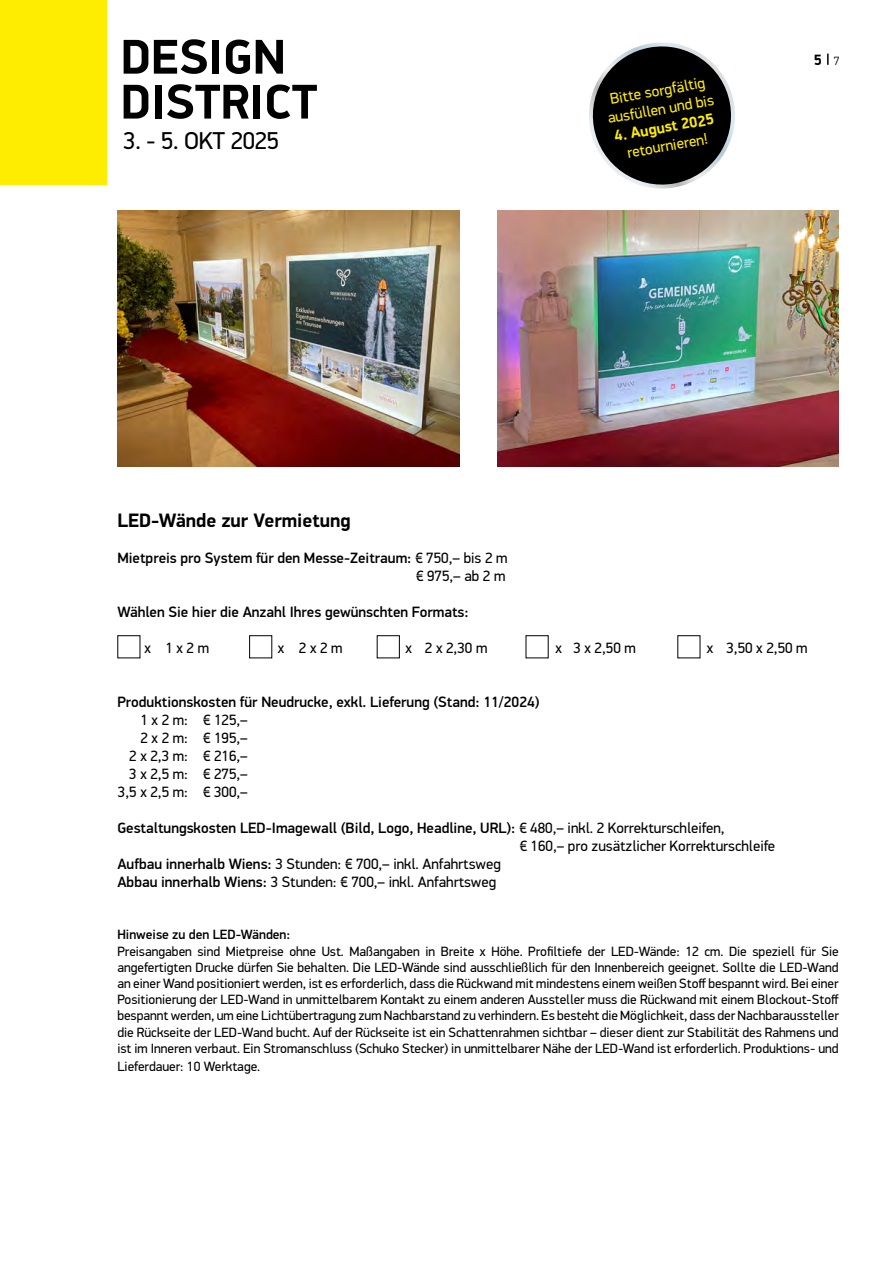
<style>
.page{position:relative;width:893px;height:1263px;background:#fff}
.page>*{position:absolute;margin:0;border:0;box-sizing:border-box;transform-origin:0 0}
.t1{font:24.45px "PF Din Display Pro";letter-spacing:-.01em;color:#000}
.t2{font:700 19.5px "PF Din Display Pro";color:#000}
.t3{font:15.45px/18.6px "PF Din Display Pro";color:#ffed00;text-align:center}
.t4{font:700 15.45px "PF Din Display Pro";color:#ffed00}
.t5{font:500 15px/18px "PF Din Display Pro";color:#000;text-align:right}
.t6{font:15px/18px "PF Din Display Pro";color:#000;text-align:right}
.t7{font:700 15px "PF Din Display Pro";color:#000}
.t8{font:13.5px/16.2px "PF Din Display Pro";color:#000;text-align:justify}
.t9{font:500 13.5px "PF Din Display Pro";color:#000}
.s1{font-weight:300;font-size:12px}
.s2{font-weight:400}
.s3{font-weight:500}
</style>
<div class="page">
<div style="left:0;top:0;width:106px;height:185px;background:#ffed00"></div>
<svg style="left:124px;top:40px;width:24px;height:34px"></svg>
<svg style="left:154px;top:39px;width:53px;height:35px"></svg>
<div style="left:212px;top:40px;width:7px;height:34px;background:#000"></div>
<svg style="left:226px;top:40px;width:24px;height:34px"></svg>
<svg style="left:256px;top:40px;width:27px;height:34px"></svg>
<svg style="left:124px;top:85px;width:24px;height:34px"></svg>
<div style="left:155px;top:85px;width:7px;height:34px;background:#000"></div>
<svg style="left:167px;top:84px;width:82px;height:35px"></svg>
<div style="left:254px;top:85px;width:6px;height:34px;background:#000"></div>
<svg style="left:267px;top:85px;width:50px;height:34px"></svg>
<svg style="left:827px;top:54px;width:2px;height:11px"></svg>
<svg style="left:589px;top:42px;width:146px;height:147px"></svg>
<img style="left:117px;top:210px;width:342px;height:257px">
<img style="left:497px;top:210px;width:342px;height:257px">
<div style="left:249px;top:635px;width:23px;height:23px;border:1px solid #000"></div>
<div style="left:377px;top:635px;width:23px;height:23px;border:1px solid #000"></div>
<h1 class="t1" style="left:124px;top:126px;width:157px">3. - 5. OKT 2025</h1>
<p class="t3" style="left:603px;top:91px;width:109px;rotate:-10deg">Bitte sorgfältig ausfüllen und bis</p>
<p class="t4" style="left:613px;top:127px;width:102px;rotate:-10deg">4. August 2025</p>
<p class="t3" style="left:625px;top:144px;width:83px;rotate:-10deg">retournieren!</p>
<p class="t7" style="left:814px;top:51px;width:27px">5 <span class="s1">7</span></p>
<h2 class="t2" style="left:117px;top:509px;width:235px">LED-Wände zur Vermietung</h2>
<p class="t5" style="left:117px;top:549px;width:392px">Mietpreis pro System für den Messe-Zeitraum: <span class="s2">€ 750,– bis 2 m € 975,– ab 2 m</span></p>
<p class="t5" style="left:117px;top:603px;width:353px">Wählen Sie hier die Anzahl Ihres gewünschten Formats:</p>
<p class="t6" style="left:144px;top:639px;width:66px">x 1 x 2 m</p>
<p class="t6" style="left:278px;top:639px;width:66px">x 2 x 2 m</p>
<p class="t6" style="left:405px;top:639px;width:83px">x 2 x 2,30 m</p>
<p class="t6" style="left:555px;top:639px;width:82px">x 3 x 2,50 m</p>
<p class="t6" style="left:707px;top:639px;width:102px">x 3,50 x 2,50 m</p>
<p class="t5" style="left:117px;top:693px;width:424px">Produktionskosten für Neudrucke, exkl. Lieferung (Stand: 11/2024)</p>
<p class="t6" style="left:118px;top:711px;width:131px">1 x 2 m: € 125,–<br>2 x 2 m: € 195,–<br>2 x 2,3 m: € 216,–<br>3 x 2,5 m: € 275,–<br>3,5 x 2,5 m: € 300,–</p>
<p class="t5" style="left:117px;top:819px;width:609px">Gestaltungskosten LED-Imagewall (Bild, Logo, Headline, URL): <span class="s2">€ 480,– inkl. 2 Korrekturschleifen,</span></p>
<p class="t6" style="left:519px;top:837px;width:257px">€ 160,– pro zusätzlicher Korrekturschleife</p>
<p class="t6" style="left:117px;top:855px;width:385px"><span class="s3">Aufbau innerhalb Wiens:</span> 3 Stunden: € 700,– inkl. Anfahrtsweg</p>
<p class="t6" style="left:117px;top:873px;width:380px"><span class="s3">Abbau innerhalb Wiens:</span> 3 Stunden: € 700,– inkl. Anfahrtsweg</p>
<p class="t9" style="left:117px;top:926px;width:174px">Hinweise zu den LED-Wänden:</p>
<p class="t8" style="left:117px;top:943px;width:723px">Preisangaben sind Mietpreise ohne Ust. Maßangaben in Breite x Höhe. Profiltiefe der LED-Wände: 12 cm. Die speziell für Sie angefertigten Drucke dürfen Sie behalten. Die LED-Wände sind ausschließlich für den Innenbereich geeignet. Sollte die LED-Wand an einer Wand positioniert werden, ist es erforderlich, dass die Rückwand mit mindestens einem weißen Stoff bespannt wird. Bei einer Positionierung der LED-Wand in unmittelbarem Kontakt zu einem anderen Aussteller muss die Rückwand mit einem Blockout-Stoff bespannt werden, um eine Lichtübertragung zum Nachbarstand zu verhindern. Es besteht die Möglichkeit, dass der Nachbaraussteller die Rückseite der LED-Wand bucht. Auf der Rückseite ist ein Schattenrahmen sichtbar – dieser dient zur Stabilität des Rahmens und ist im Inneren verbaut. Ein Stromanschluss (Schuko Stecker) in unmittelbarer Nähe der LED-Wand ist erforderlich. Produktions- und</p>
<p class="t8" style="left:117px;top:1058px;width:144px">Lieferdauer: 10 Werktage.</p>
</div>
